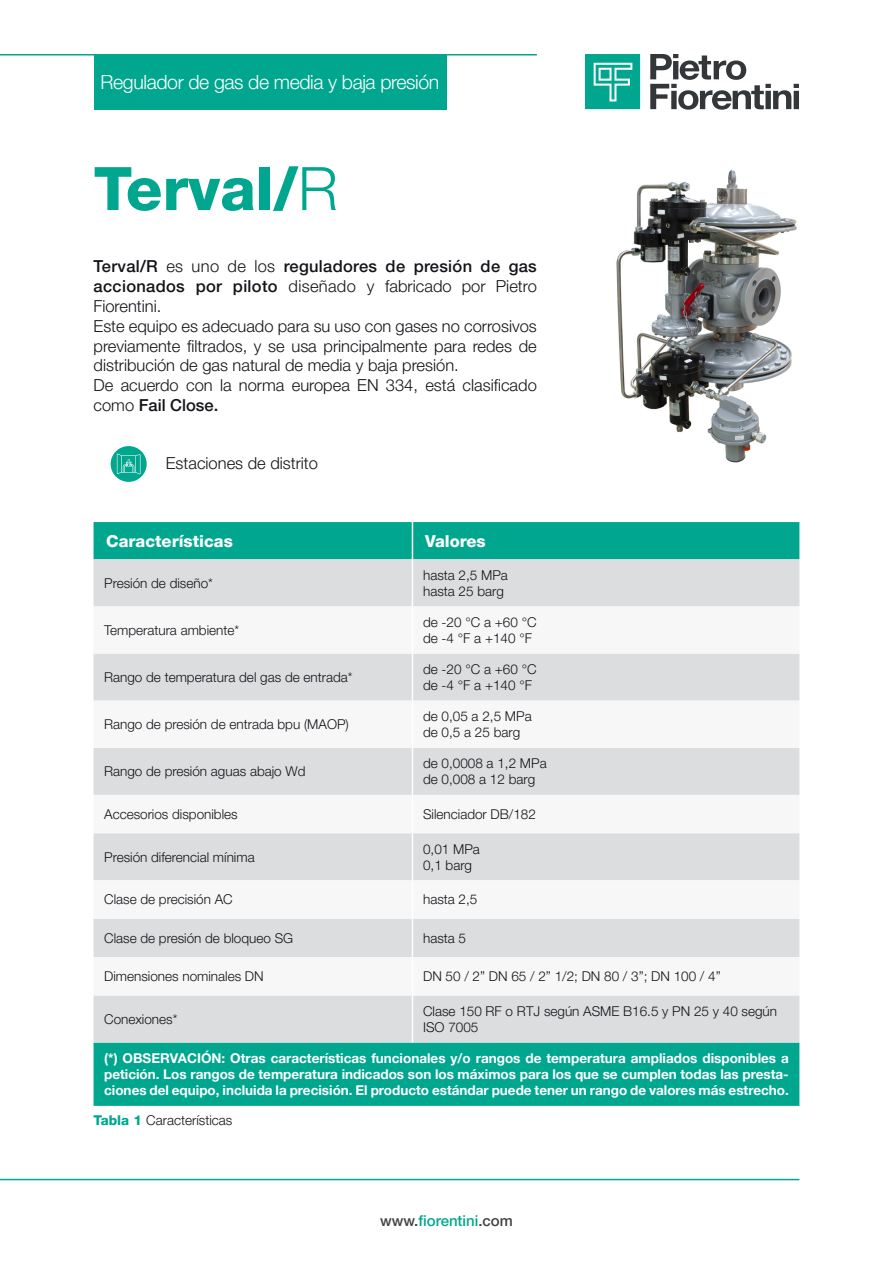
<style>
.page{position:relative;width:893px;height:1263px;background:#fff}
.page>*{position:absolute;margin:0;border:0;box-sizing:border-box;transform-origin:0 0}
.Titolo_Capitolo{font:800 60px "Helvetica Neue LT Pro";color:#00a78e}
.t1{font:300 19.5px "Helvetica Neue LT Pro";letter-spacing:-.02em;color:#fff}
.Testo{font:300 16.5px/19.8px "Helvetica Neue LT Pro";color:#121418;text-align:justify}
.Testo-2{font:500 16.5px/19.8px "Helvetica Neue LT Pro";letter-spacing:.02em;color:#121418;text-align:justify}
.titoli_tabella_bianc{font:800 16.5px "Helvetica Neue LT Pro";color:#fff}
.titoletto_technische{font:500 15px "Helvetica Neue LT Pro";color:#00a78e}
.testo_tabella{font:300 13.5px/16.2px "Helvetica Neue LT Pro";color:#121418}
.testo_tabella-2{font:700 13.5px/16.2px "Helvetica Neue LT Pro";color:#fff;text-align:justify}
.s1{font-weight:300}
.s2{font-weight:500}
.s3{font-weight:800;color:#00a78e}
.s4{color:#414243}
</style>
<div class="page">
<hr style="left:0;top:54px;width:537px;height:2px;background:#00a78e">
<hr style="left:0;top:1179px;width:799px;height:1px;background:#00a78e">
<div style="left:94px;top:55px;width:352px;height:55px;background:#00a78e"></div>
<svg style="left:650px;top:54px;width:149px;height:56px"></svg>
<svg style="left:585px;top:54px;width:55px;height:55px;background:#25b39e"></svg>
<div style="left:94px;top:522px;width:705px;height:584px;background:#00a78e"></div>
<div style="left:94px;top:559px;width:705px;height:483px;background:#dcdddf"></div>
<svg style="left:94px;top:606px;width:705px;height:389px"></svg>
<hr style="left:412px;top:606px;width:1px;height:47px;background:#fff">
<hr style="left:412px;top:653px;width:1px;height:48px;background:#fff">
<hr style="left:412px;top:701px;width:1px;height:47px;background:#fff">
<hr style="left:412px;top:748px;width:1px;height:47px;background:#fff">
<hr style="left:412px;top:795px;width:1px;height:38px;background:#fff">
<hr style="left:412px;top:833px;width:1px;height:47px;background:#fff">
<hr style="left:412px;top:880px;width:1px;height:39px;background:#fff">
<hr style="left:412px;top:919px;width:1px;height:38px;background:#fff">
<hr style="left:412px;top:957px;width:1px;height:38px;background:#fff">
<hr style="left:412px;top:995px;width:1px;height:47px;background:#fff">
<hr style="left:412px;top:559px;width:1px;height:47px;background:#fff">
<hr style="left:412px;top:522px;width:1px;height:37px;background:#fff">
<img style="left:616px;top:169px;width:181px;height:294px">
<svg style="left:111px;top:446px;width:36px;height:36px"></svg>
<svg style="left:117px;top:454px;width:23px;height:20px"></svg>
<h2 class="t1" style="left:101px;top:70px;width:340px">Regulador de gas de media y baja presión</h2>
<p class="Titolo_Capitolo" style="left:94px;top:153px;width:246px">Terval/<span class="s1">R</span></p>
<p class="Testo-2" style="left:94px;top:256px;width:445px">Terval/R <span class="s1">es uno de los</span> reguladores de presión de gas accionados por piloto <span class="s1">diseñado y fabricado por Pietro Fiorentini.</span></p>
<p class="Testo" style="left:94px;top:316px;width:445px">Este equipo es adecuado para su uso con gases no corrosivos previamente filtrados, y se usa principalmente para redes de distribución de gas natural de media y baja presión.</p>
<p class="Testo" style="left:94px;top:375px;width:445px">De acuerdo con la norma europea EN 334, está clasificado como <span class="s2">Fail Close.</span></p>
<p class="Testo" style="left:166px;top:453px;width:154px">Estaciones de distrito</p>
<p class="titoli_tabella_bianc" style="left:106px;top:531px;width:128px">Características</p>
<p class="titoli_tabella_bianc" style="left:425px;top:531px;width:62px">Valores</p>
<p class="testo_tabella" style="left:104px;top:574px;width:110px">Presión de diseño*</p>
<p class="testo_tabella" style="left:423px;top:566px;width:86px">hasta 2,5 MPa</p>
<p class="testo_tabella" style="left:423px;top:583px;width:82px">hasta 25 barg</p>
<p class="testo_tabella" style="left:104px;top:622px;width:137px">Temperatura ambiente*</p>
<p class="testo_tabella" style="left:104px;top:669px;width:250px">Rango de temperatura del gas de entrada*</p>
<p class="testo_tabella" style="left:104px;top:716px;width:246px">Rango de presión de entrada bpu (MAOP)</p>
<p class="testo_tabella" style="left:104px;top:763px;width:203px">Rango de presión aguas abajo Wd</p>
<p class="testo_tabella" style="left:423px;top:613px;width:115px">de -20 °C a +60 °C</p>
<p class="testo_tabella" style="left:423px;top:630px;width:110px">de -4 °F a +140 °F</p>
<p class="testo_tabella" style="left:423px;top:661px;width:115px">de -20 °C a +60 °C</p>
<p class="testo_tabella" style="left:423px;top:677px;width:110px">de -4 °F a +140 °F</p>
<p class="testo_tabella" style="left:423px;top:708px;width:110px">de 0,05 a 2,5 MPa</p>
<p class="testo_tabella" style="left:423px;top:724px;width:99px">de 0,5 a 25 barg</p>
<p class="testo_tabella" style="left:423px;top:755px;width:125px">de 0,0008 a 1,2 MPa</p>
<p class="testo_tabella" style="left:423px;top:771px;width:114px">de 0,008 a 12 barg</p>
<p class="testo_tabella" style="left:104px;top:806px;width:135px">Accesorios disponibles</p>
<p class="testo_tabella" style="left:423px;top:806px;width:114px">Silenciador DB/182</p>
<p class="testo_tabella" style="left:104px;top:848px;width:152px">Presión diferencial mínima</p>
<p class="testo_tabella" style="left:423px;top:840px;width:58px">0,01 MPa</p>
<p class="testo_tabella" style="left:423px;top:856px;width:51px">0,1 barg</p>
<p class="testo_tabella" style="left:104px;top:891px;width:130px">Clase de precisión AC</p>
<p class="testo_tabella" style="left:423px;top:891px;width:56px">hasta 2,5</p>
<p class="testo_tabella" style="left:104px;top:929px;width:191px">Clase de presión de bloqueo SG</p>
<p class="testo_tabella" style="left:423px;top:929px;width:45px">hasta 5</p>
<p class="testo_tabella" style="left:104px;top:968px;width:161px">Dimensiones nominales DN</p>
<p class="testo_tabella" style="left:423px;top:968px;width:299px">DN 50 / 2” DN 65 / 2” 1/2; DN 80 / 3”; DN 100 / 4”</p>
<p class="testo_tabella" style="left:104px;top:1011px;width:75px">Conexiones*</p>
<p class="testo_tabella" style="left:423px;top:1002px;width:355px">Clase 150 RF o RTJ según ASME B16.5 y PN 25 y 40 según<br>ISO 7005</p>
<p class="testo_tabella-2" style="left:104px;top:1050px;width:686px">(*) OBSERVACIÓN: Otras características funcionales y/o rangos de temperatura ampliados disponibles a petición. Los rangos de temperatura indicados son los máximos para los que se cumplen todas las presta&shy;ciones del equipo, incluida la precisión. El producto estándar puede tener un rango de valores más estrecho.</p>
<p class="testo_tabella" style="left:94px;top:1111px;width:140px"><span class="s3">Tabla 1</span> Características</p>
<p class="titoletto_technische" style="left:380px;top:1211px;width:134px"><span class="s4">www.</span>fiorentini<span class="s4">.com</span></p>
</div>
